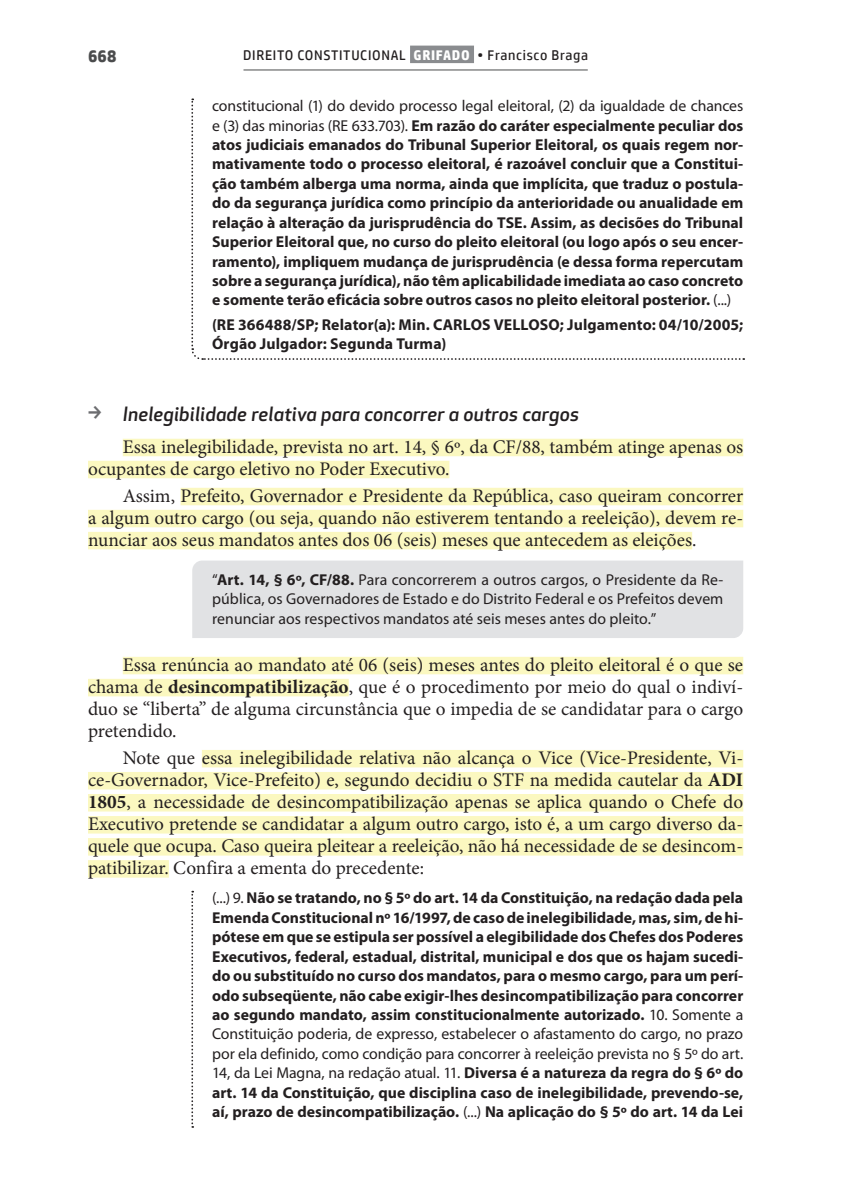
<style>
.page{position:relative;width:843px;height:1193px;background:#fff}
.page>*{position:absolute;margin:0;border:0;box-sizing:border-box;transform-origin:0 0}
.t1{font:19.25px/22.1px "Minion Pro";color:#231f20;text-align:justify}
.t2{font:italic 500 19.25px "Apex New";letter-spacing:.01em;color:#231f20}
.t3{font:700 17.5px "HP Simplified";color:#4b4c4d}
.t4{font:700 15.75px/19.4px "Myriad Pro";color:#231f20;text-align:justify}
.t5{font:15.75px/19.6px "Myriad Pro";letter-spacing:.005em;color:#231f20;text-align:justify}
.t6{font:14px "HP Simplified";letter-spacing:.05em;color:#231f20}
.s1{font-weight:700;color:#fff}
.s2{font-weight:400}
.s3{font-weight:700}
</style>
<div class="page">
<hr style="left:243px;top:69px;width:344px;height:1px;background:#4b4c4d">
<div style="left:410px;top:46px;width:64px;height:17px;background:#8a8c8f"></div>
<svg style="left:191px;top:98px;width:553px;height:262px"></svg>
<div style="left:123px;top:438px;width:620px;height:18px;background:#fbf8c0"></div>
<div style="left:88px;top:460px;width:361px;height:18px;background:#fbf8c0"></div>
<div style="left:180px;top:487px;width:563px;height:18px;background:#fbf8c0"></div>
<div style="left:88px;top:509px;width:655px;height:18px;background:#fbf8c0"></div>
<div style="left:88px;top:531px;width:604px;height:18px;background:#fbf8c0"></div>
<div style="left:192px;top:560px;width:551px;height:78px;background:#e1e2e4"></div>
<div style="left:123px;top:656px;width:620px;height:18px;background:#fbf8c0"></div>
<div style="left:88px;top:678px;width:261px;height:18px;background:#fbf8c0"></div>
<div style="left:202px;top:749px;width:541px;height:18px;background:#fbf8c0"></div>
<div style="left:88px;top:771px;width:655px;height:18px;background:#fbf8c0"></div>
<div style="left:88px;top:793px;width:655px;height:18px;background:#fbf8c0"></div>
<div style="left:88px;top:815px;width:655px;height:18px;background:#fbf8c0"></div>
<div style="left:88px;top:837px;width:655px;height:18px;background:#fbf8c0"></div>
<div style="left:88px;top:860px;width:81px;height:17px;background:#fbf8c0"></div>
<svg style="left:191px;top:890px;width:2px;height:237px"></svg>
<p class="t3" style="left:88px;top:46px;width:30px">668</p>
<p class="t6" style="left:243px;top:47px;width:346px">DIREITO CONSTITUCIONAL <span class="s1">GRIFADO</span> • Francisco Braga</p>
<p class="t4" style="left:212px;top:96px;width:532px"><span class="s2">constitucional (1) do devido processo legal eleitoral, (2) da igualdade de chances e (3) das minorias (RE 633.703).</span> Em razão do caráter especialmente peculiar dos atos judiciais emanados do Tribunal Superior Eleitoral, os quais regem nor&shy;mativamente todo o processo eleitoral, é razoável concluir que a Constitui&shy;ção também alberga uma norma, ainda que implícita, que traduz o postula&shy;do da segurança jurídica como princípio da anterioridade ou anualidade em relação à alteração da jurisprudência do TSE. Assim, as decisões do Tribunal Superior Eleitoral que, no curso do pleito eleitoral (ou logo após o seu encer&shy;ramento), impliquem mudança de jurisprudência (e dessa forma repercutam sobre a segurança jurídica), não têm aplicabilidade imediata ao caso concreto e somente terão eficácia sobre outros casos no pleito eleitoral posterior. <span class="s2">(...)</span></p>
<p class="t4" style="left:212px;top:314px;width:532px">(RE 366488/SP; Relator(a): Min. CARLOS VELLOSO; Julgamento: 04/10/2005;<br>Órgão Julgador: Segunda Turma)</p>
<p class="t2" style="left:123px;top:401px;width:457px">Inelegibilidade relativa para concorrer a outros cargos</p>
<p class="t1" style="left:88px;top:435px;width:656px;text-indent:35px">Essa inelegibilidade, prevista no art. 14, § 6º, da CF/88, também atinge apenas os ocupantes de cargo eletivo no Poder Executivo.</p>
<p class="t1" style="left:88px;top:484px;width:656px;text-indent:35px">Assim, Prefeito, Governador e Presidente da República, caso queiram concorrer a algum outro cargo (ou seja, quando não estiverem tentando a reeleição), devem re&shy;nunciar aos seus mandatos antes dos 06 (seis) meses que antecedem as eleições.</p>
<p class="t5" style="left:212px;top:570px;width:513px">“<span class="s3">Art. 14, § 6º, CF/88.</span> Para concorrerem a outros cargos, o Presidente da Re&shy;pública, os Governadores de Estado e do Distrito Federal e os Prefeitos devem renunciar aos respectivos mandatos até seis meses antes do pleito.”</p>
<p class="t1" style="left:88px;top:653px;width:656px;text-indent:35px">Essa renúncia ao mandato até 06 (seis) meses antes do pleito eleitoral é o que se chama de <span class="s3">desincompatibilização</span>, que é o procedimento por meio do qual o indiví&shy;duo se “liberta” de alguma circunstância que o impedia de se candidatar para o cargo pretendido.</p>
<p class="t1" style="left:88px;top:746px;width:656px;text-indent:35px">Note que essa inelegibilidade relativa não alcança o Vice (Vice-Presidente, Vi&shy;ce-Governador, Vice-Prefeito) e, segundo decidiu o STF na medida cautelar da <span class="s3">ADI 1805</span>, a necessidade de desincompatibilização apenas se aplica quando o Chefe do Executivo pretende se candidatar a algum outro cargo, isto é, a um cargo diverso da&shy;quele que ocupa. Caso queira pleitear a reeleição, não há necessidade de se desincom&shy;patibilizar. Confira a ementa do precedente:</p>
<p class="t4" style="left:212px;top:887px;width:532px"><span class="s2">(...) 9.</span> Não se tratando, no § 5º do art. 14 da Constituição, na redação dada pela Emenda Constitucional nº 16/1997, de caso de inelegibilidade, mas, sim, de hi&shy;pótese em que se estipula ser possível a elegibilidade dos Chefes dos Poderes Executivos, federal, estadual, distrital, municipal e dos que os hajam sucedi&shy;do ou substituído no curso dos mandatos, para o mesmo cargo, para um perí&shy;odo subseqüente, não cabe exigir-lhes desincompatibilização para concorrer ao segundo mandato, assim constitucionalmente autorizado. <span class="s2">10. Somente a Constituição poderia, de expresso, estabelecer o afastamento do cargo, no prazo por ela definido, como condição para concorrer à reeleição prevista no § 5º do art.<br>14, da Lei Magna, na redação atual. 11.</span> Diversa é a natureza da regra do § 6º do art. 14 da Constituição, que disciplina caso de inelegibilidade, prevendo-se, aí, prazo de desincompatibilização. <span class="s2">(...)</span> Na aplicação do § 5º do art. 14 da Lei</p>
</div>
